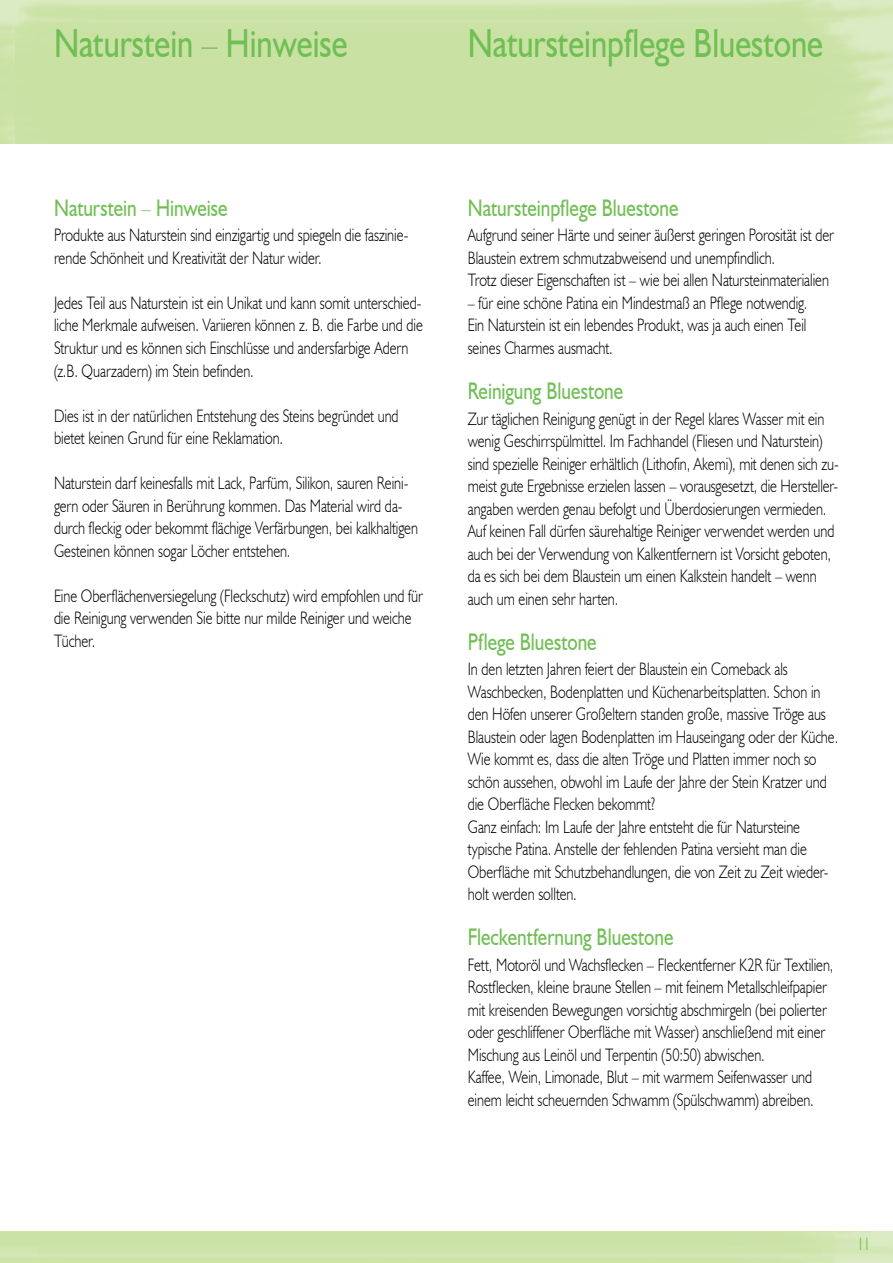
<style>
.page{position:relative;width:893px;height:1263px;background:#fff}
.page>*{position:absolute;margin:0;border:0;box-sizing:border-box;transform-origin:0 0}
.t1{font:40.5px "Humanist 521 BT";color:#70bf54;scale:.8 1}
.t2{font:24px "Humanist 521 BT";color:#70bf54;scale:.8 1}
.t3{font:300 18px/22.5px "Humanist 521 BT";letter-spacing:-.005em;color:#000;scale:.8 1}
.t4{font:300 18px "Humanist 521 BT";color:#70bf54}
.s1{font-weight:300}
</style>
<div class="page">
<h1 class="t1" style="left:54px;top:18px;width:369px">Naturstein <span class="s1">–</span> Hinweise</h1>
<h1 class="t1" style="left:468px;top:18px;width:446px">Natursteinpflege Bluestone</h1>
<h2 class="t2" style="left:54px;top:193px;width:218px">Naturstein <span class="s1">–</span> Hinweise</h2>
<p class="t3" style="left:54px;top:224px;width:445px">Produkte aus Naturstein sind einzigartig und spiegeln die faszinie&shy;rende Schönheit und Kreativität der Natur wider.</p>
<p class="t3" style="left:54px;top:291px;width:463px">Jedes Teil aus Naturstein ist ein Unikat und kann somit unterschied&shy;liche Merkmale aufweisen. Variieren können z. B. die Farbe und die Struktur und es können sich Einschlüsse und andersfarbige Adern (z.B. Quarzadern) im Stein befinden.</p>
<p class="t3" style="left:54px;top:404px;width:432px">Dies ist in der natürlichen Entstehung des Steins begründet und bietet keinen Grund für eine Reklamation.</p>
<p class="t3" style="left:54px;top:471px;width:457px">Naturstein darf keinesfalls mit Lack, Parfüm, Silikon, sauren Reini&shy;gern oder Säuren in Berührung kommen. Das Material wird da&shy;durch fleckig oder bekommt flächige Verfärbungen, bei kalkhaltigen Gesteinen können sogar Löcher entstehen.</p>
<p class="t3" style="left:54px;top:584px;width:462px">Eine Oberflächenversiegelung (Fleckschutz) wird empfohlen und für die Reinigung verwenden Sie bitte nur milde Reiniger und weiche<br>Tücher.</p>
<h2 class="t2" style="left:468px;top:193px;width:265px">Natursteinpflege Bluestone</h2>
<p class="t3" style="left:468px;top:224px;width:459px">Aufgrund seiner Härte und seiner äußerst geringen Porosität ist der<br>Blaustein extrem schmutzabweisend und unempfindlich.<br>Trotz dieser Eigenschaften ist – wie bei allen Natursteinmaterialien</p>
<p class="t3" style="left:468px;top:291px;width:426px;text-align:justify">– für eine schöne Patina ein Mindestmaß an Pflege notwendig.<br>Ein Naturstein ist ein lebendes Produkt, was ja auch einen Teil seines Charmes ausmacht.</p>
<h2 class="t2" style="left:468px;top:376px;width:196px">Reinigung Bluestone</h2>
<p class="t3" style="left:468px;top:407px;width:465px">Zur täglichen Reinigung genügt in der Regel klares Wasser mit ein wenig Geschirrspülmittel. Im Fachhandel (Fliesen und Naturstein) sind spezielle Reiniger erhältlich (Lithofin, Akemi), mit denen sich zu&shy;meist gute Ergebnisse erzielen lassen – vorausgesetzt, die Hersteller&shy;angaben werden genau befolgt und Überdosierungen vermieden.<br>Auf keinen Fall dürfen säurehaltige Reiniger verwendet werden und auch bei der Verwendung von Kalkentfernern ist Vorsicht geboten, da es sich bei dem Blaustein um einen Kalkstein handelt – wenn auch um einen sehr harten.</p>
<h2 class="t2" style="left:468px;top:626px;width:163px">Pflege Bluestone</h2>
<p class="t3" style="left:468px;top:657px;width:465px">In den letzten Jahren feiert der Blaustein ein Comeback als Waschbecken, Bodenplatten und Küchenarbeitsplatten. Schon in den Höfen unserer Großeltern standen große, massive Tröge aus Blaustein oder lagen Bodenplatten im Hauseingang oder der Küche.<br>Wie kommt es, dass die alten Tröge und Platten immer noch so schön aussehen, obwohl im Laufe der Jahre der Stein Kratzer und die Oberfläche Flecken bekommt?<br>Ganz einfach: Im Laufe der Jahre entsteht die für Natursteine typische Patina. Anstelle der fehlenden Patina versieht man die Oberfläche mit Schutzbehandlungen, die von Zeit zu Zeit wieder&shy;holt werden sollten.</p>
<h2 class="t2" style="left:468px;top:922px;width:259px">Fleckentfernung Bluestone</h2>
<p class="t3" style="left:468px;top:953px;width:459px">Fett, Motoröl und Wachsflecken – Fleckentferner K2R für Textilien, Rostflecken, kleine braune Stellen – mit feinem Metallschleifpapier mit kreisenden Bewegungen vorsichtig abschmirgeln (bei polierter oder geschliffener Oberfläche mit Wasser) anschließend mit einer Mischung aus Leinöl und Terpentin (50:50) abwischen.<br>Kaffee, Wein, Limonade, Blut – mit warmem Seifenwasser und einem leicht scheuernden Schwamm (Spülschwamm) abreiben.</p>
<p class="t4" style="left:856px;top:1233px;width:17px">11</p>
</div>
